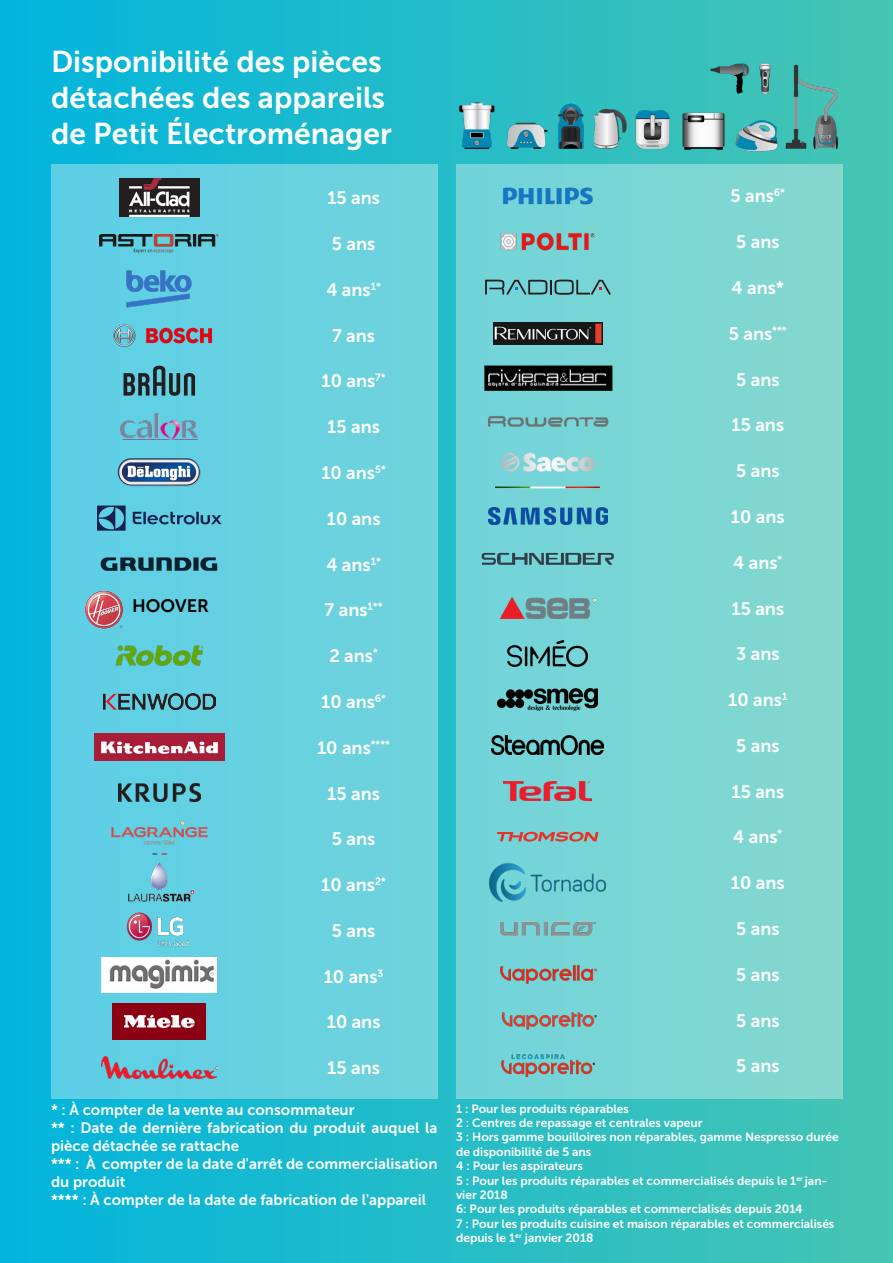
<style>
.page{position:relative;width:893px;height:1263px;background:#fff}
.page>*{position:absolute;margin:0;border:0;box-sizing:border-box;transform-origin:0 0}
.t1{font:30px/36px "Museo Sans 700";color:#fff}
.Texte_durée{font:18px "Museo Sans 700";color:#fff}
.Texte_durée-2{font:18px "Museo Sans 700";color:#000}
.Style_de_paragraphe{font:15px/18px "Museo Sans 700";color:#fff}
.Style_de_paragraphe-2{font:12px/14.4px "Museo Sans 700";color:#fff}
</style>
<div class="page">
<div style="left:0;top:0;width:893px;height:1263px;background:linear-gradient(to right,#01b4dd,#47c5b2)"></div>
<div style="left:456px;top:164px;width:386px;height:935px;background:#7cd5d4"></div>
<div style="left:51px;top:164px;width:386px;height:935px;background:#67d1e0"></div>
<img style="left:455px;top:40px;width:387px;height:124px">
<img style="left:113px;top:1004px;width:93px;height:35px">
<img style="left:120px;top:179px;width:79px;height:37px">
<img style="left:100px;top:235px;width:119px;height:17px">
<img style="left:114px;top:324px;width:98px;height:23px">
<img style="left:127px;top:270px;width:65px;height:38px">
<svg style="left:124px;top:366px;width:71px;height:30px"></svg>
<img style="left:121px;top:413px;width:77px;height:27px">
<img style="left:117px;top:458px;width:84px;height:29px">
<svg style="left:97px;top:505px;width:29px;height:26px"></svg>
<svg style="left:133px;top:512px;width:89px;height:12px"></svg>
<img style="left:100px;top:557px;width:118px;height:13px">
<hr style="left:85px;top:591px;width:1px;height:37px;background:#d53244">
<svg style="left:86px;top:591px;width:37px;height:37px"></svg>
<img style="left:115px;top:645px;width:89px;height:21px">
<img style="left:103px;top:693px;width:112px;height:16px">
<img style="left:94px;top:733px;width:130px;height:28px">
<img style="left:118px;top:784px;width:82px;height:18px">
<img style="left:111px;top:821px;width:97px;height:34px">
<img style="left:128px;top:862px;width:66px;height:40px">
<img style="left:126px;top:912px;width:63px;height:35px">
<img style="left:102px;top:957px;width:115px;height:35px">
<img style="left:101px;top:1057px;width:116px;height:21px">
<img style="left:502px;top:187px;width:91px;height:18px">
<img style="left:500px;top:232px;width:95px;height:19px">
<svg style="left:485px;top:280px;width:126px;height:15px"></svg>
<img style="left:493px;top:322px;width:109px;height:23px">
<img style="left:477px;top:360px;width:136px;height:37px">
<img style="left:487px;top:415px;width:122px;height:12px">
<img style="left:489px;top:508px;width:118px;height:17px">
<svg style="left:482px;top:553px;width:132px;height:12px"></svg>
<img style="left:500px;top:597px;width:95px;height:21px">
<img style="left:508px;top:640px;width:79px;height:27px">
<img style="left:498px;top:688px;width:100px;height:22px">
<img style="left:492px;top:736px;width:111px;height:18px">
<img style="left:504px;top:781px;width:88px;height:19px">
<img style="left:490px;top:864px;width:115px;height:37px">
<img style="left:500px;top:921px;width:95px;height:15px">
<img style="left:500px;top:965px;width:97px;height:19px">
<img style="left:501px;top:1012px;width:96px;height:18px">
<svg style="left:497px;top:832px;width:102px;height:9px"></svg>
<img style="left:495px;top:452px;width:105px;height:37px">
<img style="left:501px;top:1054px;width:94px;height:23px">
<p class="t1" style="left:51px;top:44px;width:342px">Disponibilité des pièces détachées des appareils de Petit Électroménager</p>
<p class="Texte_durée-2" style="left:132px;top:596px;width:78px">HOOVER</p>
<p class="Texte_durée" style="left:327px;top:188px;width:54px">15 ans</p>
<p class="Texte_durée" style="left:332px;top:234px;width:45px">5 ans</p>
<p class="Texte_durée" style="left:326px;top:280px;width:56px">4 ans<sup>1*</sup></p>
<p class="Texte_durée" style="left:332px;top:325px;width:44px">7 ans</p>
<p class="Texte_durée" style="left:321px;top:371px;width:66px">10 ans<sup>7*</sup></p>
<p class="Texte_durée" style="left:327px;top:417px;width:54px">15 ans</p>
<p class="Texte_durée" style="left:321px;top:463px;width:66px">10 ans<sup>5*</sup></p>
<p class="Texte_durée" style="left:327px;top:509px;width:55px">10 ans</p>
<p class="Texte_durée" style="left:326px;top:554px;width:56px">4 ans<sup>1*</sup></p>
<p class="Texte_durée" style="left:325px;top:600px;width:59px">7 ans<sup>1**</sup></p>
<p class="Texte_durée" style="left:329px;top:646px;width:50px">2 ans<sup>*</sup></p>
<p class="Texte_durée" style="left:321px;top:692px;width:66px">10 ans<sup>6*</sup></p>
<p class="Texte_durée" style="left:317px;top:737px;width:75px">10 ans<sup>****</sup></p>
<p class="Texte_durée" style="left:327px;top:783px;width:54px">15 ans</p>
<p class="Texte_durée" style="left:332px;top:829px;width:45px">5 ans</p>
<p class="Texte_durée" style="left:321px;top:875px;width:66px">10 ans<sup>2*</sup></p>
<p class="Texte_durée" style="left:332px;top:921px;width:45px">5 ans</p>
<p class="Texte_durée" style="left:324px;top:966px;width:61px">10 ans<sup>3</sup></p>
<p class="Texte_durée" style="left:327px;top:1012px;width:55px">10 ans</p>
<p class="Texte_durée" style="left:327px;top:1058px;width:54px">15 ans</p>
<p class="Style_de_paragraphe" style="left:51px;top:1100px;width:305px">* : À compter de la vente au consommateur</p>
<p class="Style_de_paragraphe" style="left:51px;top:1118px;width:388px">** : Date de dernière fabrication du produit auquel la pièce détachée se rattache</p>
<p class="Style_de_paragraphe" style="left:51px;top:1154px;width:388px">*** : À compter de la date d'arrêt de commercialisation du produit</p>
<p class="Style_de_paragraphe" style="left:51px;top:1190px;width:376px">**** : À compter de la date de fabrication de l'appareil</p>
<p class="Texte_durée" style="left:730px;top:186px;width:56px">5 ans<sup>6*</sup></p>
<p class="Texte_durée" style="left:736px;top:232px;width:45px">5 ans</p>
<p class="Texte_durée" style="left:731px;top:278px;width:54px">4 ans*</p>
<p class="Texte_durée" style="left:729px;top:324px;width:59px">5 ans<sup>***</sup></p>
<p class="Texte_durée" style="left:736px;top:369px;width:45px">5 ans</p>
<p class="Texte_durée" style="left:731px;top:415px;width:54px">15 ans</p>
<p class="Texte_durée" style="left:736px;top:461px;width:45px">5 ans</p>
<p class="Texte_durée" style="left:731px;top:507px;width:55px">10 ans</p>
<p class="Texte_durée" style="left:733px;top:552px;width:51px">4 ans<sup>*</sup></p>
<p class="Texte_durée" style="left:731px;top:598px;width:54px">15 ans</p>
<p class="Texte_durée" style="left:736px;top:644px;width:45px">3 ans</p>
<p class="Texte_durée" style="left:728px;top:690px;width:61px">10 ans<sup>1</sup></p>
<p class="Texte_durée" style="left:736px;top:736px;width:45px">5 ans</p>
<p class="Texte_durée" style="left:731px;top:781px;width:54px">15 ans</p>
<p class="Texte_durée" style="left:733px;top:827px;width:51px">4 ans<sup>*</sup></p>
<p class="Texte_durée" style="left:731px;top:873px;width:55px">10 ans</p>
<p class="Texte_durée" style="left:736px;top:919px;width:45px">5 ans</p>
<p class="Texte_durée" style="left:736px;top:964px;width:45px">5 ans</p>
<p class="Texte_durée" style="left:736px;top:1010px;width:45px">5 ans</p>
<p class="Texte_durée" style="left:736px;top:1056px;width:45px">5 ans</p>
<p class="Style_de_paragraphe-2" style="left:456px;top:1101px;width:174px">1 : Pour les produits réparables</p>
<p class="Style_de_paragraphe-2" style="left:456px;top:1115px;width:248px">2 : Centres de repassage et centrales vapeur</p>
<p class="Style_de_paragraphe-2" style="left:456px;top:1130px;width:384px">3 : Hors gamme bouilloires non réparables, gamme Nespresso durée de disponibilité de 5 ans</p>
<p class="Style_de_paragraphe-2" style="left:456px;top:1159px;width:129px">4 : Pour les aspirateurs</p>
<p class="Style_de_paragraphe-2" style="left:456px;top:1173px;width:373px">5 : Pour les produits réparables et commercialisés depuis le 1<sup>er</sup> jan&shy;vier 2018</p>
<p class="Style_de_paragraphe-2" style="left:456px;top:1202px;width:348px">6: Pour les produits réparables et commercialisés depuis 2014</p>
<p class="Style_de_paragraphe-2" style="left:456px;top:1216px;width:380px">7 : Pour les produits cuisine et maison réparables et commercialisés depuis le 1<sup>er</sup> janvier 2018</p>
</div>
